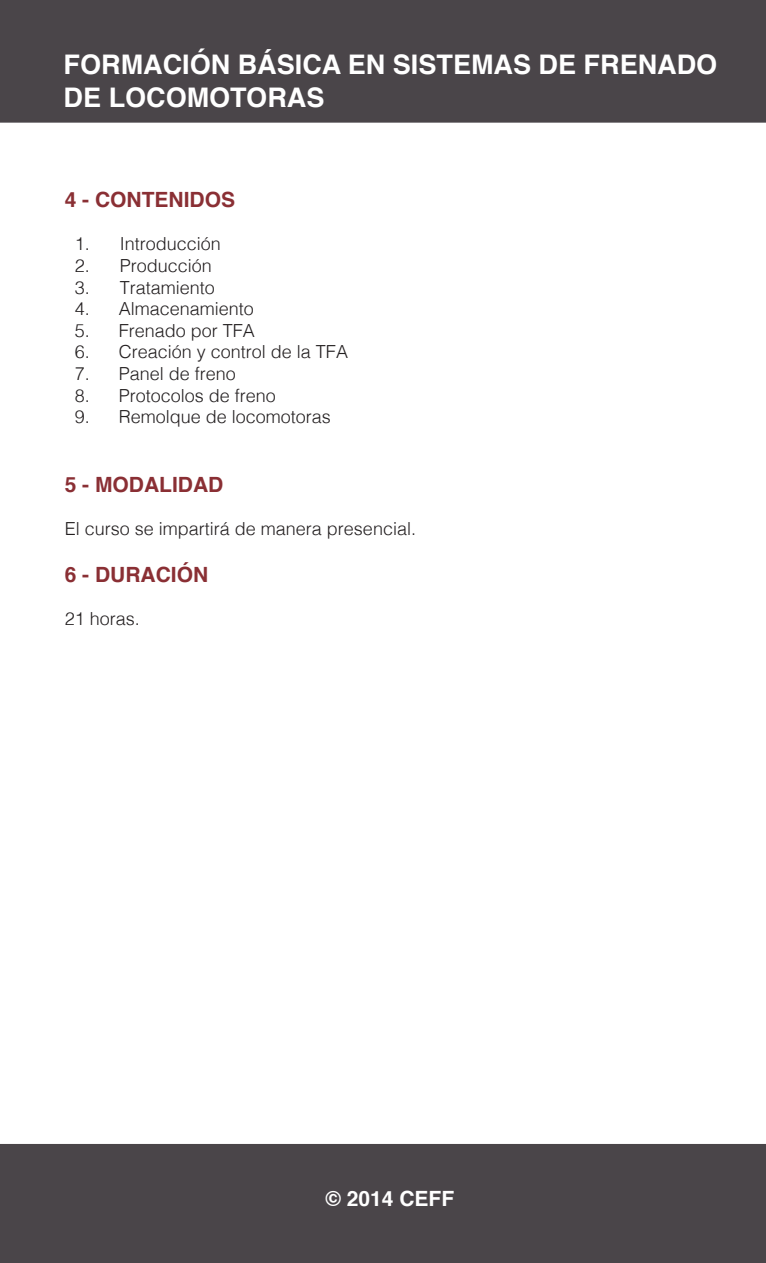
<style>
.page{position:relative;width:766px;height:1263px;background:#fff}
.page>*{position:absolute;margin:0;border:0;box-sizing:border-box;transform-origin:0 0}
.t1{font:700 27px/32.4px "Helvetica";color:#fff}
.t2{font:700 21px "Helvetica";color:#8a2f34}
.t3{font:700 21px "Helvetica";color:#fff}
.t4{font:300 18px "Helvetica";color:#231f20}
</style>
<div class="page">
<img style="left:0;top:0;width:765px;height:1263px">
<p class="t1" style="left:64px;top:49px;width:655px">FORMACIÓN BÁSICA EN SISTEMAS DE FRENADO<br>DE LOCOMOTORAS</p>
<p class="t2" style="left:65px;top:183px;width:172px">4 - CONTENIDOS</p>
<p class="t4" style="left:75px;top:229px;width:148px">1. Introducción</p>
<p class="t4" style="left:75px;top:250px;width:139px">2. Producción</p>
<p class="t4" style="left:75px;top:272px;width:142px">3. Tratamiento</p>
<p class="t4" style="left:75px;top:293px;width:181px">4. Almacenamiento</p>
<p class="t4" style="left:75px;top:315px;width:182px">5. Frenado por TFA</p>
<p class="t4" style="left:75px;top:337px;width:275px">6. Creación y control de la TFA</p>
<p class="t4" style="left:75px;top:358px;width:163px">7. Panel de freno</p>
<p class="t4" style="left:75px;top:380px;width:203px">8. Protocolos de freno</p>
<p class="t4" style="left:75px;top:401px;width:258px">9. Remolque de locomotoras</p>
<p class="t2" style="left:65px;top:467px;width:160px">5 - MODALIDAD</p>
<p class="t4" style="left:65px;top:513px;width:353px">El curso se impartirá de manera presencial.</p>
<p class="t2" style="left:65px;top:557px;width:145px">6 - DURACIÓN</p>
<p class="t4" style="left:65px;top:603px;width:77px">21 horas.</p>
<p class="t3" style="left:325px;top:1182px;width:130px">© 2014 CEFF</p>
</div>
